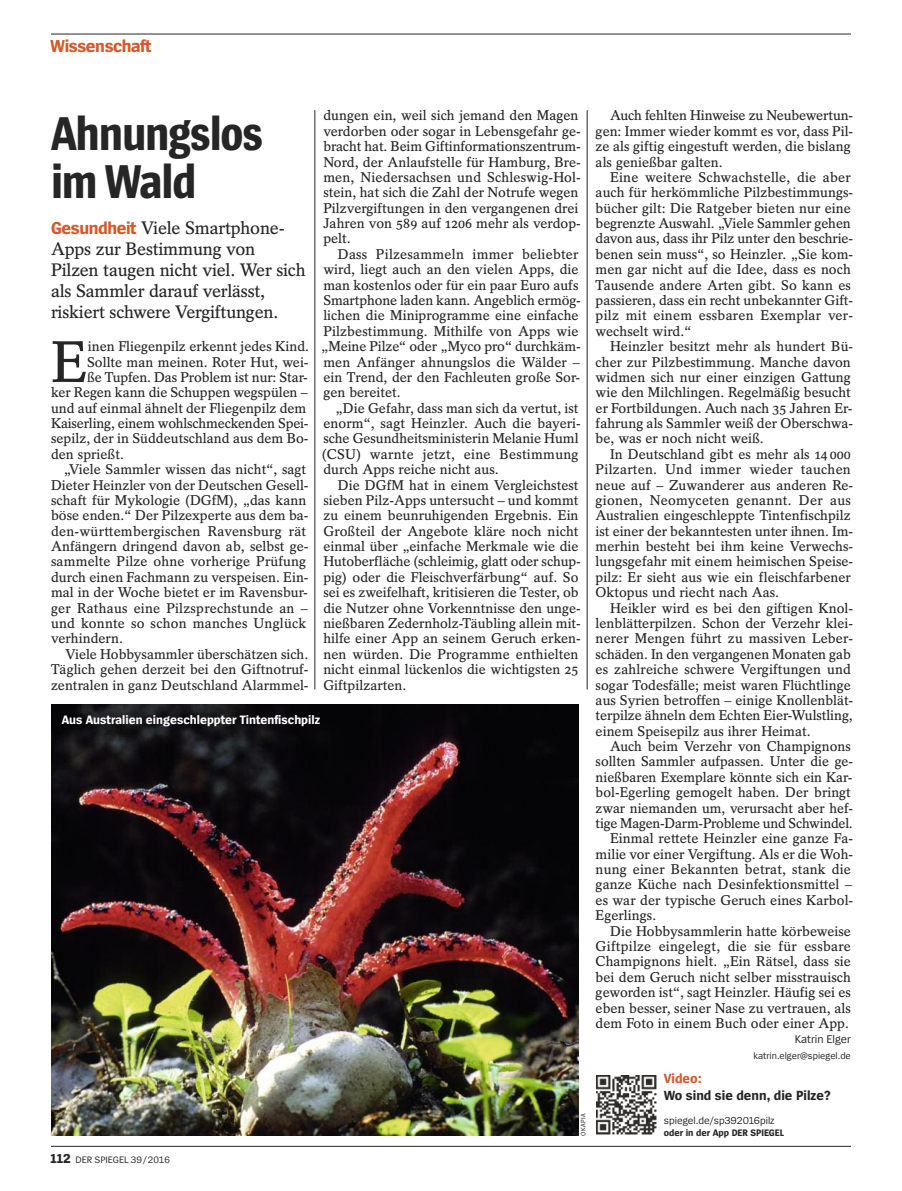
<style>
.page{position:relative;width:902px;height:1191px;background:#fff}
.page>*{position:absolute;margin:0;border:0;box-sizing:border-box;transform-origin:0 0}
.t1{font:600 58.2px "Spiegel Serif";color:#272627}
.t2{font:700 49.5px/48px "Spiegel Sans Cd";letter-spacing:-.025em;color:#272627}
.t3{font:600 18px/21px "Spiegel Serif";letter-spacing:-.015em;color:#272627}
.t4{font:700 18px "Spiegel Sans";letter-spacing:-.025em;color:#d3592c}
.t5{font:600 14.1px/15.5px "Spiegel Serif";color:#272627}
.t6{font:600 14.1px "Spiegel Serif";letter-spacing:-.02em;color:#272627}
.t7{font:700 13.8px "Spiegel Sans";color:#272627}
.t8{font:700 13.8px "Spiegel Sans";color:#d3592c}
.t9{font:700 12.75px "Spiegel Sans";color:#fff}
.t10{font:11.7px "Spiegel Sans";color:#272627}
.t11{font:10.5px "Spiegel Sans";color:#272627}
.t12{font:700 9.9px "Spiegel Sans";color:#272627}
.t13{font:9.75px "Spiegel Sans";color:#272627}
.t14{font:6.75px "Spiegel Sans";letter-spacing:.05em;color:#272627}
.s1{font-family:"Spiegel Sans";font-weight:700;color:#d3592c}
.s2{font-weight:700;font-size:13.5px}
</style>
<div class="page">
<hr style="left:51px;top:34px;width:799px;height:1px;background:#272627">
<hr style="left:51px;top:1146px;width:799px;height:1px;background:#272627">
<hr style="left:314px;top:110px;width:1px;height:579px;background:#272627">
<hr style="left:587px;top:110px;width:1px;height:579px;background:#272627">
<img style="left:51px;top:705px;width:527px;height:430px">
<img style="left:596px;top:1075px;width:60px;height:59px">
<p class="t4" style="left:50px;top:39px;width:103px">Wissenschaft</p>
<h2 class="t2" style="left:51px;top:113px;width:213px">Ahnungslos im Wald</h2>
<p class="t3" style="left:51px;top:219px;width:256px"><span class="s1">Gesundheit</span> Viele Smartphone-<br>Apps zur Bestimmung von<br>Pilzen taugen nicht viel. Wer sich als Sammler darauf verlässt, riskiert schwere Vergiftungen.</p>
<h1 class="t1" style="left:51px;top:341px;width:38px">E</h1>
<p class="t5" style="left:88px;top:340px;width:223px">inen Fliegenpilz erkennt jedes Kind.</p>
<p class="t5" style="left:87px;top:355px;width:223px">Sollte man meinen. Roter Hut, wei-</p>
<p class="t5" style="left:87px;top:371px;width:222px">ße Tupfen. Das Problem ist nur: Star-</p>
<p class="t5" style="left:51px;top:386px;width:258px">ker Regen kann die Schuppen wegspülen –</p>
<p class="t5" style="left:51px;top:401px;width:257px">und auf einmal ähnelt der Fliegenpilz dem</p>
<p class="t5" style="left:51px;top:417px;width:259px">Kaiserling, einem wohlschmeckenden Spei-</p>
<p class="t5" style="left:51px;top:432px;width:259px">sepilz, der in Süddeutschland aus dem Bo-</p>
<p class="t5" style="left:51px;top:448px;width:74px">den sprießt.</p>
<p class="t5" style="left:64px;top:463px;width:244px">„Viele Sammler wissen das nicht“, sagt</p>
<p class="t5" style="left:51px;top:478px;width:259px">Dieter Heinzler von der Deutschen Gesell-</p>
<p class="t5" style="left:51px;top:494px;width:257px">schaft für Mykologie (DGfM), „das kann</p>
<p class="t5" style="left:51px;top:509px;width:259px">böse enden.“ Der Pilzexperte aus dem ba-</p>
<p class="t5" style="left:51px;top:524px;width:257px">den-württembergischen Ravensburg rät</p>
<p class="t5" style="left:51px;top:540px;width:259px">Anfängern dringend davon ab, selbst ge-</p>
<p class="t5" style="left:51px;top:555px;width:257px">sammelte Pilze ohne vorherige Prüfung</p>
<p class="t5" style="left:51px;top:571px;width:259px">durch einen Fachmann zu verspeisen. Ein-</p>
<p class="t5" style="left:51px;top:586px;width:258px">mal in der Woche bietet er im Ravensbur-</p>
<p class="t5" style="left:51px;top:601px;width:258px">ger Rathaus eine Pilzsprechstunde an –</p>
<p class="t5" style="left:51px;top:617px;width:257px">und konnte so schon manches Unglück</p>
<p class="t5" style="left:51px;top:632px;width:73px">verhindern.</p>
<p class="t5" style="left:65px;top:647px;width:244px">Viele Hobbysammler überschätzen sich.</p>
<p class="t5" style="left:51px;top:663px;width:259px">Täglich gehen derzeit bei den Giftnotruf-</p>
<p class="t5" style="left:51px;top:678px;width:259px">zentralen in ganz Deutschland Alarmmel-</p>
<p class="t5" style="left:323px;top:109px;width:259px">dungen ein, weil sich jemand den Magen verdorben oder sogar in Lebensgefahr ge&shy;bracht hat. Beim Giftinformationszentrum-Nord, der Anlaufstelle für Hamburg, Bre&shy;men, Niedersachsen und Schleswig-Hol&shy;stein, hat sich die Zahl der Notrufe wegen Pilzvergiftungen in den vergangenen drei Jahren von 589 auf 1206 mehr als verdop&shy;pelt.</p>
<p class="t5" style="left:321px;top:248px;width:261px;text-indent:17px">Dass Pilzesammeln immer beliebter wird, liegt auch an den vielen Apps, die man kostenlos oder für ein paar Euro aufs Smartphone laden kann. Angeblich ermög&shy;lichen die Miniprogramme eine einfache Pilzbestimmung. Mithilfe von Apps wie „Meine Pilze“ oder „Myco pro“ durchkäm&shy;men Anfänger ahnungslos die Wälder – ein Trend, der den Fachleuten große Sor&shy;gen bereitet.</p>
<p class="t5" style="left:322px;top:401px;width:260px;text-indent:14px">„Die Gefahr, dass man sich da vertut, ist enorm“, sagt Heinzler. Auch die bayeri&shy;sche Gesundheitsministerin Melanie Huml (CSU) warnte jetzt, eine Bestimmung durch Apps reiche nicht aus.</p>
<p class="t5" style="left:323px;top:478px;width:259px;text-indent:14px">Die DGfM hat in einem Vergleichstest sieben Pilz-Apps untersucht – und kommt zu einem beunruhigenden Ergebnis. Ein Großteil der Angebote kläre noch nicht einmal über „einfache Merkmale wie die Hutoberfläche (schleimig, glatt oder schup&shy;pig) oder die Fleischverfärbung“ auf. So sei es zweifelhaft, kritisieren die Tester, ob die Nutzer ohne Vorkenntnisse den unge&shy;nießbaren Zedernholz-Täubling allein mit&shy;hilfe einer App an seinem Geruch erken&shy;nen würden. Die Programme enthielten nicht einmal lückenlos die wichtigsten 25<br>Giftpilzarten.</p>
<p class="t9" style="left:62px;top:715px;width:260px">Aus Australien eingeschleppter Tintenfischpilz</p>
<p class="t13" style="left:51px;top:1156px;width:121px"><span class="s2">112</span> DER SPIEGEL 39/2016</p>
<p class="t14" style="left:580px;top:1135px;width:24px;rotate:-90deg">OKAPIA</p>
<p class="t5" style="left:595px;top:109px;width:259px;text-indent:14px">Auch fehlten Hinweise zu Neubewertun&shy;gen: Immer wieder kommt es vor, dass Pil&shy;ze als giftig eingestuft werden, die bislang als genießbar galten.</p>
<p class="t5" style="left:595px;top:171px;width:259px;text-indent:14px">Eine weitere Schwachstelle, die aber auch für herkömmliche Pilzbestimmungs&shy;bücher gilt: Die Ratgeber bieten nur eine begrenzte Auswahl. „Viele Sammler gehen davon aus, dass ihr Pilz unter den beschrie&shy;benen sein muss“, so Heinzler. „Sie kom&shy;men gar nicht auf die Idee, dass es noch Tausende andere Arten gibt. So kann es passieren, dass ein recht unbekannter Gift&shy;pilz mit einem essbaren Exemplar ver&shy;wechselt wird.“</p>
<p class="t5" style="left:595px;top:340px;width:259px;text-indent:14px">Heinzler besitzt mehr als hundert Bü&shy;cher zur Pilzbestimmung. Manche davon widmen sich nur einer einzigen Gattung wie den Milchlingen. Regelmäßig besucht er Fortbildungen. Auch nach 35 Jahren Er&shy;fahrung als Sammler weiß der Oberschwa&shy;be, was er noch nicht weiß.</p>
<p class="t5" style="left:595px;top:448px;width:259px;text-indent:14px">In Deutschland gibt es mehr als 14000<br>Pilzarten. Und immer wieder tauchen neue auf – Zuwanderer aus anderen Re&shy;gionen, Neomyceten genannt. Der aus Australien eingeschleppte Tintenfischpilz ist einer der bekanntesten unter ihnen. Im&shy;merhin besteht bei ihm keine Verwechs&shy;lungsgefahr mit einem heimischen Speise&shy;pilz: Er sieht aus wie ein fleischfarbener Oktopus und riecht nach Aas.</p>
<p class="t5" style="left:595px;top:601px;width:259px;text-indent:14px">Heikler wird es bei den giftigen Knol&shy;lenblätterpilzen. Schon der Verzehr klei&shy;nerer Mengen führt zu massiven Leber&shy;schäden. In den vergangenen Monaten gab es zahlreiche schwere Vergiftungen und sogar Todesfälle; meist waren Flüchtlinge aus Syrien betroffen – einige Knollenblät&shy;terpilze ähneln dem Echten Eier-Wulstling, einem Speisepilz aus ihrer Heimat.</p>
<p class="t5" style="left:610px;top:740px;width:242px">Auch beim Verzehr von Champignons</p>
<p class="t5" style="left:595px;top:755px;width:259px">sollten Sammler aufpassen. Unter die ge-</p>
<p class="t5" style="left:595px;top:770px;width:258px">nießbaren Exemplare könnte sich ein Kar-</p>
<p class="t5" style="left:595px;top:786px;width:257px">bol-Egerling gemogelt haben. Der bringt</p>
<p class="t5" style="left:595px;top:801px;width:259px">zwar niemanden um, verursacht aber hef-</p>
<p class="t6" style="left:595px;top:818px;width:259px">tige Magen-Darm-Probleme und Schwindel.</p>
<p class="t5" style="left:610px;top:832px;width:245px">Einmal rettete Heinzler eine ganze Fa-</p>
<p class="t5" style="left:595px;top:847px;width:259px">milie vor einer Vergiftung. Als er die Woh-</p>
<p class="t5" style="left:595px;top:863px;width:257px">nung einer Bekannten betrat, stank die</p>
<p class="t5" style="left:595px;top:878px;width:258px">ganze Küche nach Desinfektionsmittel –</p>
<p class="t5" style="left:595px;top:893px;width:259px">es war der typische Geruch eines Karbol-</p>
<p class="t5" style="left:595px;top:909px;width:62px">Egerlings.</p>
<p class="t5" style="left:610px;top:924px;width:242px">Die Hobbysammlerin hatte körbeweise</p>
<p class="t5" style="left:595px;top:940px;width:257px">Giftpilze eingelegt, die sie für essbare</p>
<p class="t5" style="left:595px;top:955px;width:257px">Champignons hielt. „Ein Rätsel, dass sie</p>
<p class="t5" style="left:595px;top:970px;width:257px">bei dem Geruch nicht selber misstrauisch</p>
<p class="t5" style="left:595px;top:986px;width:257px">geworden ist“, sagt Heinzler. Häufig sei es</p>
<p class="t5" style="left:595px;top:1001px;width:257px">eben besser, seiner Nase zu vertrauen, als</p>
<p class="t5" style="left:595px;top:1016px;width:255px">dem Foto in einem Buch oder einer App.</p>
<p class="t10" style="left:794px;top:1035px;width:58px">Katrin Elger</p>
<p class="t13" style="left:753px;top:1051px;width:99px">katrin.elger@spiegel.de</p>
<p class="t8" style="left:663px;top:1073px;width:39px">Video:</p>
<p class="t7" style="left:663px;top:1090px;width:169px">Wo sind sie denn, die Pilze?</p>
<p class="t11" style="left:663px;top:1117px;width:112px">spiegel.de/sp392016pilz</p>
<p class="t12" style="left:663px;top:1128px;width:122px">oder in der App DER SPIEGEL</p>
</div>
